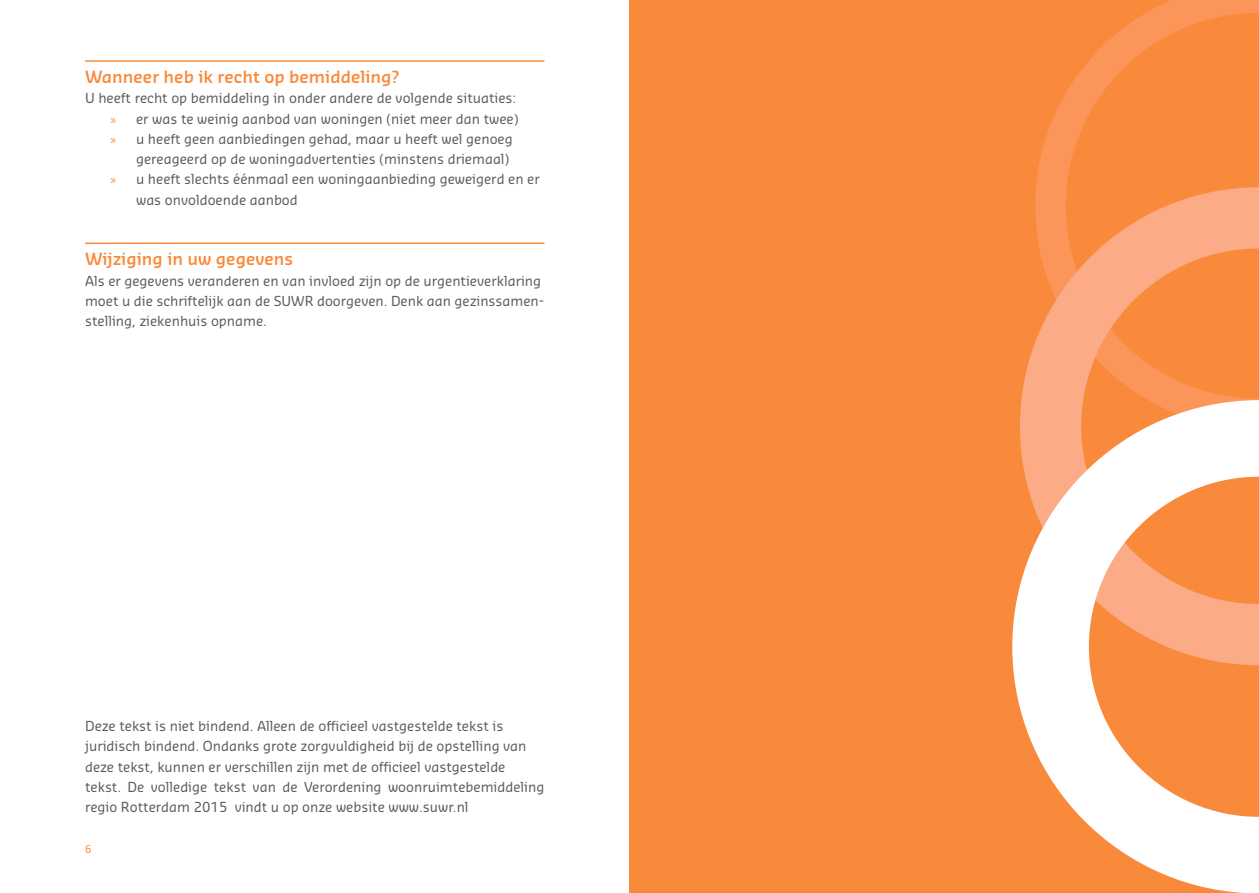
<style>
.page{position:relative;width:1259px;height:893px;background:#fff}
.page>*{position:absolute;margin:0;border:0;box-sizing:border-box;transform-origin:0 0}
.t1{font:600 16.5px "Sansa Soft Std";color:#fa8a3b}
.t2{font:13.5px/20.2px "Sansa Soft Std";color:#5f5a56}
.t3{font:10.5px "Sansa Soft Std";color:#fa8a3b}
.s1{font-family:"Myriad Pro";color:#fa8a3b}
</style>
<div class="page">
<hr style="left:85px;top:60px;width:459px;height:2px;background:#fa8a3b">
<hr style="left:85px;top:243px;width:459px;height:1px;background:#fa8a3b">
<div style="left:629px;top:0;width:630px;height:893px;background:#fa8a3b"></div>
<svg style="left:1036px;top:0;width:223px;height:187px"></svg>
<svg style="left:1021px;top:187px;width:238px;height:213px"></svg>
<svg style="left:1012px;top:400px;width:247px;height:493px"></svg>
<p class="t1" style="left:85px;top:66px;width:316px">Wanneer heb ik recht op bemiddeling?</p>
<p class="t2" style="left:85px;top:87px;width:433px">U heeft recht op bemiddeling in onder andere de volgende situaties:</p>
<p class="t2" style="left:111px;top:108px;width:409px"><span class="s1">»</span> er was te weinig aanbod van woningen (niet meer dan twee)</p>
<p class="t2" style="left:111px;top:128px;width:404px"><span class="s1">»</span> u heeft geen aanbiedingen gehad, maar u heeft wel genoeg</p>
<p class="t2" style="left:136px;top:148px;width:375px">gereageerd op de woningadvertenties (minstens driemaal)</p>
<p class="t2" style="left:111px;top:168px;width:431px"><span class="s1">»</span> u heeft slechts éénmaal een woningaanbieding geweigerd en er</p>
<p class="t2" style="left:136px;top:189px;width:163px">was onvoldoende aanbod</p>
<p class="t1" style="left:85px;top:248px;width:210px">Wijziging in uw gegevens</p>
<p class="t2" style="left:85px;top:270px;width:461px">Als er gegevens veranderen en van invloed zijn op de urgentieverklaring moet u die schriftelijk aan de SUWR doorgeven. Denk aan gezinssamen&shy;stelling, ziekenhuis opname.</p>
<p class="t2" style="left:85px;top:715px;width:461px">Deze tekst is niet bindend. Alleen de officieel vastgestelde tekst is juridisch bindend. Ondanks grote zorgvuldigheid bij de opstelling van deze tekst, kunnen er verschillen zijn met de officieel vastgestelde tekst. De volledige tekst van de Verordening woonruimtebemiddeling regio Rotterdam 2015 vindt u op onze website www.suwr.nl</p>
<p class="t3" style="left:85px;top:842px;width:8px">6</p>
</div>
